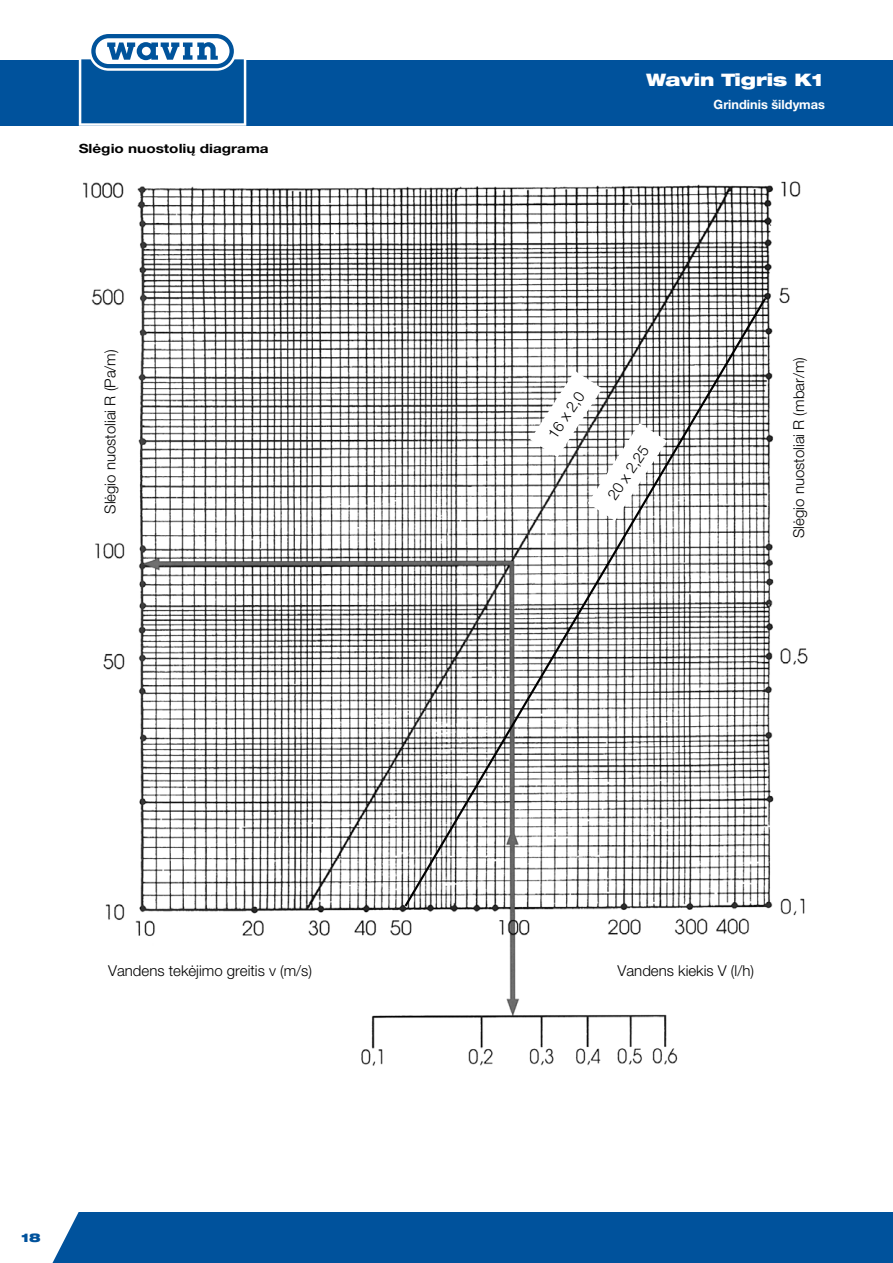
<style>
.page{position:relative;width:893px;height:1263px;background:#fff}
.page>*{position:absolute;margin:0;border:0;box-sizing:border-box;transform-origin:0 0}
.t1{font:900 expanded 17.25px "Helvetica Neue CE";color:#fff}
.t2{font:300 15px "Helvetica Neue CEU";color:#000}
.t3{font:700 12.75px "Helvetica Neue CEU";color:#000;scale:1.2 1}
.t4{font:700 12.75px "Helvetica Neue CEU";color:#fff}
.t5{font:900 expanded 12px "Helvetica Neue CE";color:#00529c}
</style>
<div class="page">
<div style="left:234px;top:1212px;width:659px;height:51px;background:#00529c"></div>
<svg style="left:52px;top:1212px;width:182px;height:51px;background:#135fa3"></svg>
<div style="left:0;top:60px;width:893px;height:66px;background:#00529c"></div>
<svg style="left:79px;top:34px;width:167px;height:92px"></svg>
<img style="left:83px;top:181px;width:725px;height:885px">
<div style="left:91px;top:386px;width:38px;height:120px;background:#fff"></div>
<div style="left:776px;top:351px;width:38px;height:217px;background:#fff"></div>
<div style="left:636px;top:951px;width:96px;height:42px;background:#fff"></div>
<svg style="left:402px;top:296px;width:366px;height:613px"></svg>
<svg style="left:530px;top:371px;width:137px;height:150px"></svg>
<p class="t1" style="left:646px;top:70px;width:178px">Wavin Tigris K1</p>
<p class="t3" style="left:79px;top:140px;width:160px">Slėgio nuostolių diagrama</p>
<p class="t4" style="left:714px;top:97px;width:113px">Grindinis šildymas</p>
<p class="t2" style="left:101px;top:514px;width:166px;rotate:-90deg">Slėgio nuostoliai R (Pa/m)</p>
<p class="t2" style="left:790px;top:538px;width:182px;rotate:-90deg">Slėgio nuostoliai R (mbar/m)</p>
<p class="t2" style="left:544px;top:432px;width:55px;rotate:-56deg">16 x 2,0</p>
<p class="t2" style="left:604px;top:493px;width:63px;rotate:-56deg">20 x 2,25</p>
<p class="t2" style="left:108px;top:962px;width:205px">Vandens tekėjimo greitis v (m/s)</p>
<p class="t2" style="left:618px;top:962px;width:138px">Vandens kiekis V (l/h)</p>
<p class="t5" style="left:21px;top:1230px;width:21px">18</p>
</div>
